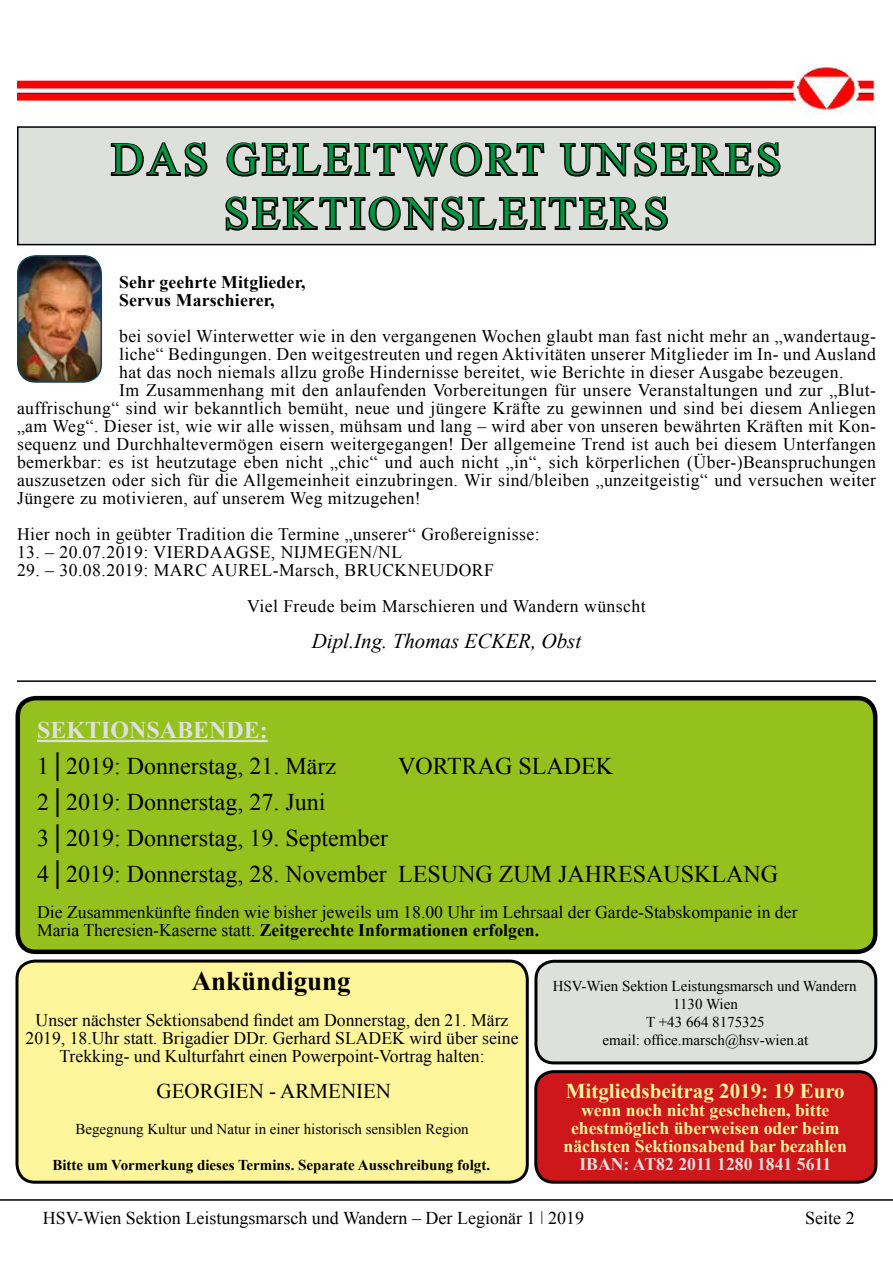
<style>
.page{position:relative;width:893px;height:1263px;background:#fff}
.page>*{position:absolute;margin:0;border:0;box-sizing:border-box;transform-origin:0 0}
.t1{font:45px/54px "Times New Roman";letter-spacing:.075em;color:#009641;text-align:center}
.t2{font:700 27px "Times New Roman";color:#000}
.t3{font:24px/36px "Times New Roman";color:#000}
.t4{font:700 24px "Times New Roman";color:#dee0db}
.t5{font:700 21px "Times New Roman";color:#fff69b}
.t6{font:italic 21px "Times New Roman";color:#000}
.t7{font:21px "Times New Roman";color:#000}
.t8{font:18px "Times New Roman";color:#000}
.t9{font:17.7px/36px "Times New Roman";letter-spacing:.025em;color:#000}
.t10{font:17.7px/18px "Times New Roman";color:#000}
.t11{font:700 17.7px/18px "Times New Roman";color:#fff69b;text-align:center}
.t12{font:700 17.7px/18px "Times New Roman";letter-spacing:.01em;color:#000}
.t13{font:700 17.7px "Times New Roman";color:#dee0db}
.t14{font:15px/18px "Times New Roman";color:#000;text-align:center}
.t15{font:700 15px "Times New Roman";color:#000}
.s1{font-weight:700}
</style>
<div class="page">
<hr style="left:0;top:1199px;width:893px;height:2px;background:#000">
<img style="left:17px;top:64px;width:859px;height:51px">
<div style="left:18px;top:127px;width:857px;height:118px;background:#dee0db"></div>
<svg style="left:110px;top:142px;width:98px;height:35px"></svg>
<svg style="left:226px;top:142px;width:319px;height:35px"></svg>
<svg style="left:559px;top:142px;width:222px;height:35px"></svg>
<svg style="left:225px;top:196px;width:443px;height:35px"></svg>
<div style="left:17px;top:126px;width:859px;height:119px;border:2px solid #000"></div>
<div style="left:536px;top:961px;width:340px;height:102px;background:#dee0db;border-radius:18px"></div>
<div style="left:534px;top:960px;width:343px;height:104px;border:3px solid #000;border-radius:18px"></div>
<img style="left:18px;top:256px;width:83px;height:126px">
<div style="left:17px;top:255px;width:85px;height:128px;border:2px solid #164256;border-radius:18px"></div>
<div style="left:18px;top:698px;width:857px;height:254px;background:#95c11f;border-radius:18px"></div>
<hr style="left:37px;top:740px;width:231px;height:2px;background:#dee0db">
<div style="left:16px;top:696px;width:861px;height:258px;border:4px solid #000;border-radius:18px"></div>
<div style="left:17px;top:961px;width:510px;height:221px;background:#fff69b;border-radius:18px"></div>
<div style="left:16px;top:959px;width:513px;height:225px;border:3px solid #000;border-radius:18px"></div>
<hr style="left:17px;top:680px;width:859px;height:2px;background:#000">
<div style="left:536px;top:1071px;width:340px;height:111px;background:#cd171a;border-radius:18px"></div>
<div style="left:534px;top:1070px;width:343px;height:114px;border:3px solid #000;border-radius:18px"></div>
<h1 class="t1" style="left:112px;top:132px;width:671px">DAS GELEITWORT UNSERES<br>SEKTIONSLEITERS</h1>
<p class="t12" style="left:119px;top:273px;width:188px">Sehr geehrte Mitglieder,<br>Servus Marschierer,</p>
<p class="t9" style="left:119px;top:318px;width:758px">bei soviel Winterwetter wie in den vergangenen Wochen glaubt man fast nicht mehr an „wandertaug-</p>
<p class="t9" style="left:119px;top:336px;width:758px">liche“ Bedingungen. Den weitgestreuten und regen Aktivitäten unserer Mitglieder im In- und Ausland</p>
<p class="t9" style="left:119px;top:354px;width:726px">hat das noch niemals allzu große Hindernisse bereitet, wie Berichte in dieser Ausgabe bezeugen.</p>
<p class="t9" style="left:119px;top:372px;width:758px">Im Zusammenhang mit den anlaufenden Vorbereitungen für unsere Veranstaltungen und zur „Blut-</p>
<p class="t9" style="left:17px;top:390px;width:860px">auffrischung“ sind wir bekanntlich bemüht, neue und jüngere Kräfte zu gewinnen und sind bei diesem Anliegen</p>
<p class="t9" style="left:17px;top:408px;width:860px">„am Weg“. Dieser ist, wie wir alle wissen, mühsam und lang – wird aber von unseren bewährten Kräften mit Kon-</p>
<p class="t9" style="left:17px;top:426px;width:861px">sequenz und Durchhaltevermögen eisern weitergegangen! Der allgemeine Trend ist auch bei diesem Unterfangen</p>
<p class="t9" style="left:17px;top:444px;width:861px">bemerkbar: es ist heutzutage eben nicht „chic“ und auch nicht „in“, sich körperlichen (Über-)Beanspruchungen</p>
<p class="t9" style="left:17px;top:462px;width:861px">auszusetzen oder sich für die Allgemeinheit einzubringen. Wir sind/bleiben „unzeitgeistig“ und versuchen weiter</p>
<p class="t9" style="left:17px;top:480px;width:405px">Jüngere zu motivieren, auf unserem Weg mitzugehen!</p>
<p class="t9" style="left:17px;top:516px;width:524px">Hier noch in geübter Tradition die Termine „unserer“ Großereignisse:</p>
<p class="t9" style="left:17px;top:534px;width:387px">13. – 20.07.2019: VIERDAAGSE, NIJMEGEN/NL</p>
<p class="t9" style="left:247px;top:552px;width:400px;text-indent:-230px">29. – 30.08.2019: MARC AUREL-Marsch, BRUCKNEUDORF<br>Viel Freude beim Marschieren und Wandern wünscht</p>
<p class="t6" style="left:312px;top:627px;width:271px">Dipl.Ing. Thomas ECKER, Obst</p>
<h3 class="t4" style="left:37px;top:714px;width:232px">SEKTIONSABENDE:</h3>
<h3 class="t3" style="left:37px;top:748px;width:300px">1│2019: Donnerstag, 21. März</h3>
<h3 class="t3" style="left:398px;top:748px;width:217px">VORTRAG SLADEK</h3>
<h3 class="t3" style="left:37px;top:784px;width:742px">2│2019: Donnerstag, 27. Juni<br>3│2019: Donnerstag, 19. September<br>4│2019: Donnerstag, 28. November LESUNG ZUM JAHRESAUSKLANG</h3>
<p class="t10" style="left:37px;top:903px;width:762px">Die Zusammenkünfte finden wie bisher jeweils um 18.00 Uhr im Lehrsaal der Garde-Stabskompanie in der<br>Maria Theresien-Kaserne statt. <span class="s1">Zeitgerechte Informationen erfolgen.</span></p>
<h2 class="t2" style="left:192px;top:963px;width:161px">Ankündigung</h2>
<p class="t10" style="left:25px;top:1011px;width:495px;text-align:center">Unser nächster Sektionsabend findet am Donnerstag, den 21. März<br>2019, 18.Uhr statt. Brigadier DDr. Gerhard SLADEK wird über seine<br>Trekking- und Kulturfahrt einen Powerpoint-Vortrag halten:</p>
<p class="t7" style="left:157px;top:1077px;width:236px">GEORGIEN - ARMENIEN</p>
<p class="t14" style="left:75px;top:1120px;width:395px">Begegnung Kultur und Natur in einer historisch sensiblen Region</p>
<p class="t15" style="left:52px;top:1155px;width:439px">Bitte um Vormerkung dieses Termins. Separate Ausschreibung folgt.</p>
<p class="t14" style="left:553px;top:977px;width:305px">HSV-Wien Sektion Leistungsmarsch und Wandern<br>1130 Wien<br>T +43 664 8175325<br>email: office.marsch@hsv-wien.at</p>
<p class="t5" style="left:566px;top:1077px;width:281px">Mitgliedsbeitrag 2019: 19 Euro</p>
<p class="t11" style="left:564px;top:1101px;width:285px">wenn noch nicht geschehen, bitte ehestmöglich überweisen oder beim nächsten Sektionsabend bar bezahlen</p>
<p class="t13" style="left:579px;top:1152px;width:253px">IBAN: AT82 2011 1280 1841 5611</p>
<p class="t8" style="left:43px;top:1206px;width:543px">HSV-Wien Sektion Leistungsmarsch und Wandern – Der Legionär 1 2019</p>
<p class="t8" style="left:805px;top:1206px;width:51px">Seite 2</p>
</div>
